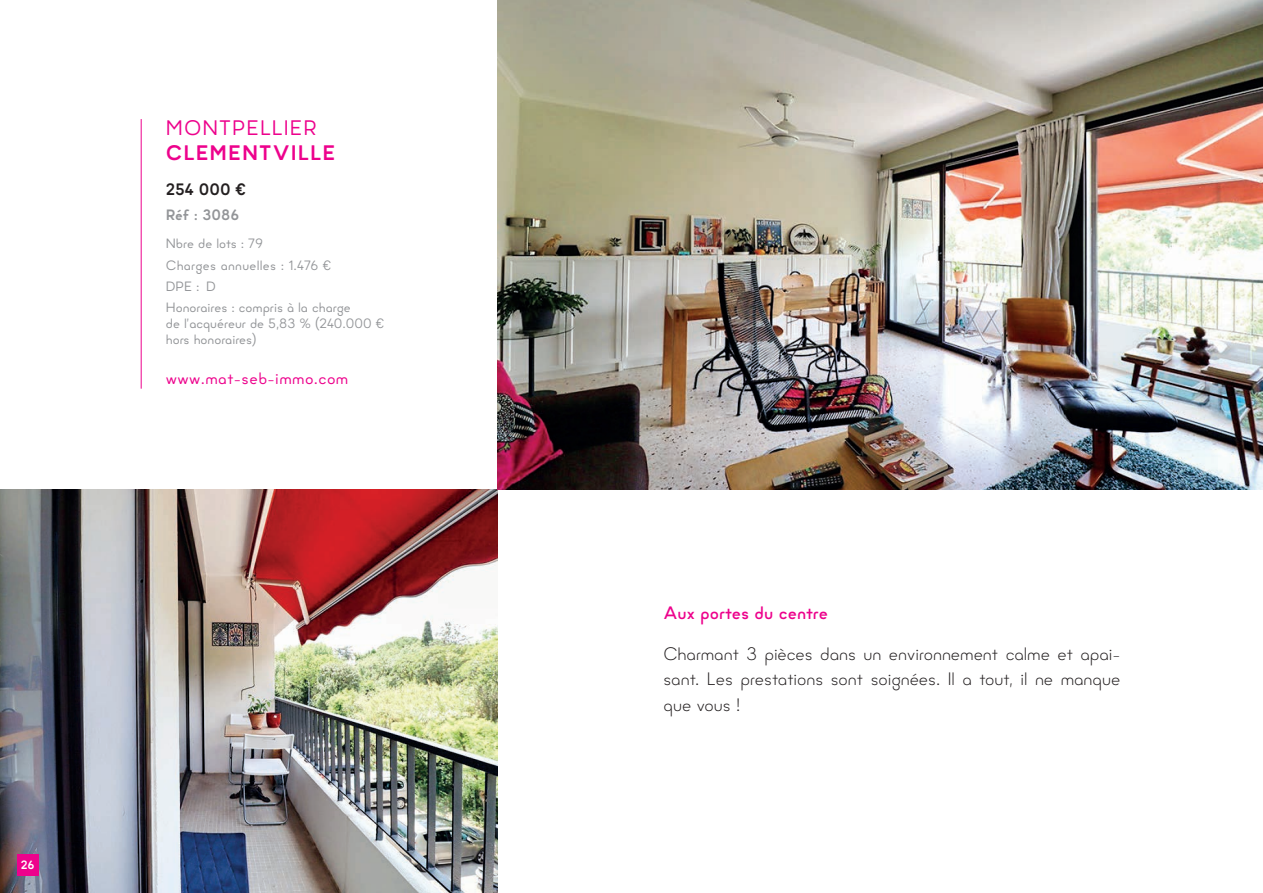
<style>
.page{position:relative;width:1263px;height:893px;background:#fff}
.page>*{position:absolute;margin:0;border:0;box-sizing:border-box;transform-origin:0 0}
.Ville_Rose{font:700 21px "Minimo";letter-spacing:.05em;color:#ed028c}
.Ville_Rose-2{font:21px "Minimo";letter-spacing:.05em;color:#ed028c}
.Annonce{font:300 18px/25.5px "Minimo";color:#231f20;text-align:justify}
.Titre{font:500 18px "Minimo";color:#ed028c}
.t1{font:16.5px "Minimo";letter-spacing:.025em;color:#ed028c}
.Prix{font:700 16.5px "Minimo";color:#231f20}
.Réf{font:700 15px "Minimo";color:#939598}
.Honoraires{font:13.5px/16.2px "Minimo";color:#939598}
.Charge{font:13.5px "Minimo";letter-spacing:.02em;color:#939598}
.Nbre_de_lots{font:13.5px "Minimo";color:#939598}
.DPE{font:13.5px "Minimo";color:#939598}
.t2{font:700 12px "Minimo";color:#fff}
</style>
<div class="page">
<img style="left:0;top:489px;width:497px;height:404px">
<div style="left:17px;top:855px;width:21px;height:21px;background:#ed028c"></div>
<img style="left:497px;top:0;width:766px;height:489px">
<hr style="left:141px;top:119px;width:1px;height:270px;background:#ed028c">
<p class="Ville_Rose-2" style="left:166px;top:114px;width:152px">MONTPELLIER</p>
<p class="Ville_Rose" style="left:166px;top:138px;width:171px">CLEMENTVILLE</p>
<p class="Prix" style="left:166px;top:178px;width:82px">254 000 €</p>
<p class="Réf" style="left:166px;top:204px;width:75px">Réf : 3086</p>
<p class="Nbre_de_lots" style="left:166px;top:235px;width:99px">Nbre de lots : 79</p>
<p class="Charge" style="left:166px;top:256px;width:167px">Charges annuelles : 1.476 €</p>
<p class="DPE" style="left:206px;top:277px;width:11px">D</p>
<p class="Honoraires" style="left:166px;top:299px;width:187px">Honoraires : compris à la charge</p>
<p class="Honoraires" style="left:166px;top:315px;width:220px">de l’acquéreur de 5,83 % (240.000 € hors honoraires)</p>
<p class="Honoraires" style="left:166px;top:278px;width:35px">DPE :</p>
<p class="t1" style="left:166px;top:368px;width:184px">www.mat-seb-immo.com</p>
<p class="t2" style="left:21px;top:856px;width:15px">26</p>
<p class="Titre" style="left:663px;top:601px;width:166px">Aux portes du centre</p>
<p class="Annonce" style="left:663px;top:641px;width:459px">Charmant 3 pièces dans un environnement calme et apai&shy;sant. Les prestations sont soignées. Il a tout, il ne manque que vous !</p>
</div>
